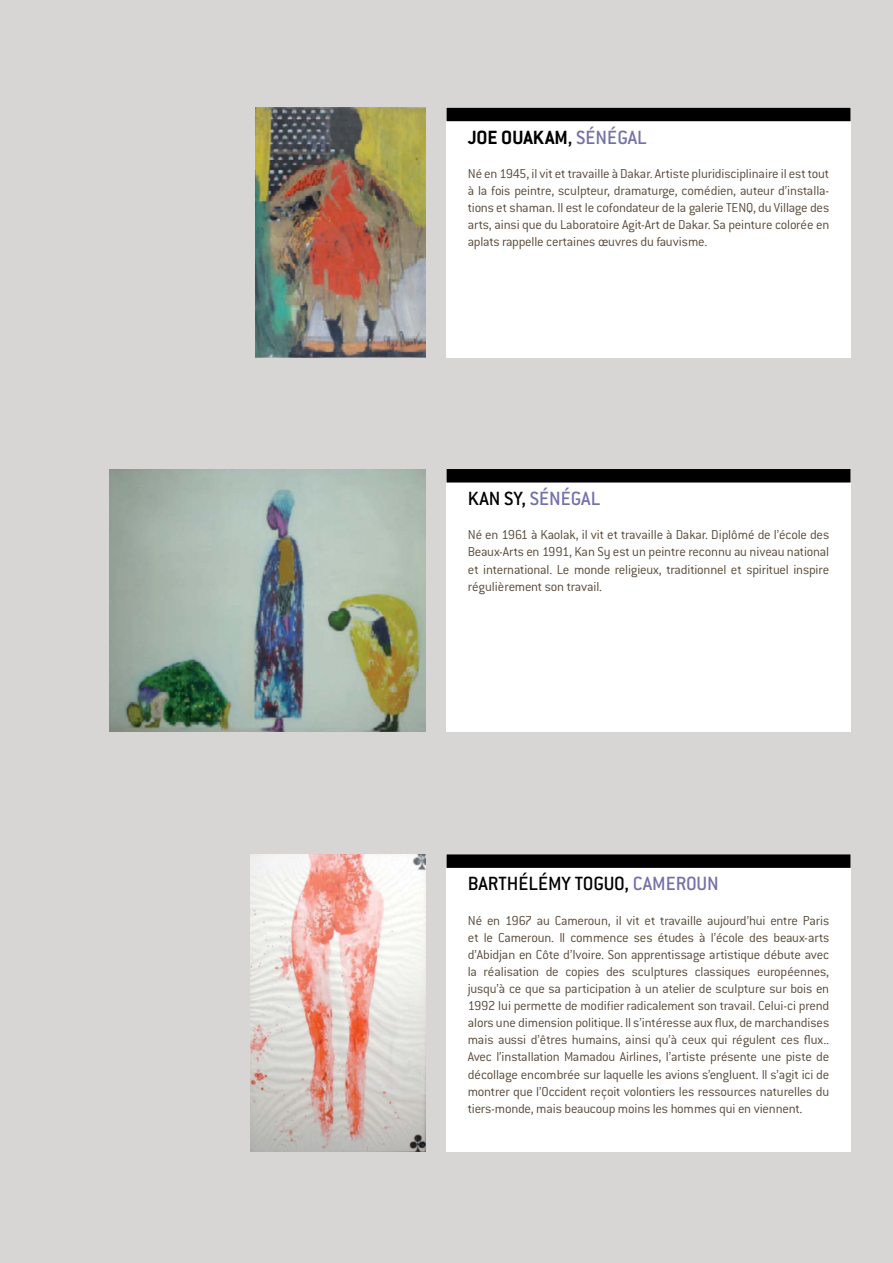
<style>
.page{position:relative;width:893px;height:1263px;background:#d8d6d5}
.page>*{position:absolute;margin:0;border:0;box-sizing:border-box;transform-origin:0 0}
.t1{font:500 21px "Conduit ITC";color:#010000}
.t2{font:700 21px "Conduit ITC";color:#010000}
.t3{font:500 21px "Conduit ITC";color:#7371aa}
.t4{font:300 14.25px/17.1px "Conduit ITC";letter-spacing:-.015em;color:#584939;text-align:justify}
.s1{font-weight:500}
.s2{font-weight:500;color:#7371aa}
.s3{color:#010000}
.s4{color:#7371aa}
</style>
<div class="page">
<div style="left:446px;top:108px;width:404px;height:250px;background:#fff"></div>
<img style="left:255px;top:108px;width:170px;height:250px">
<div style="left:446px;top:108px;width:404px;height:13px;background:#010000"></div>
<img style="left:109px;top:469px;width:316px;height:262px">
<div style="left:446px;top:469px;width:404px;height:262px;background:#fff"></div>
<div style="left:446px;top:469px;width:404px;height:14px;background:#010000"></div>
<img style="left:251px;top:854px;width:174px;height:298px">
<div style="left:446px;top:854px;width:404px;height:298px;background:#fff"></div>
<div style="left:446px;top:854px;width:404px;height:14px;background:#010000"></div>
<h1 class="t2" style="left:468px;top:129px;width:181px">JOE OUAKAM<span class="s1">,</span> <span class="s2">SÉNÉGAL</span></h1>
<p class="t4" style="left:468px;top:166px;width:363px">Né en 1945, il vit et travaille à Dakar. Artiste pluridisciplinaire il est tout à la fois peintre, sculpteur, dramaturge, comédien, auteur d’installa&shy;tions et shaman. Il est le cofondateur de la galerie TENQ, du Village des arts, ainsi que du Laboratoire Agit-Art de Dakar. Sa peinture colorée en aplats rappelle certaines œuvres du fauvisme.</p>
<h1 class="t3" style="left:468px;top:490px;width:134px"><span class="s3">KAN SY,</span> SÉNÉGAL</h1>
<p class="t4" style="left:468px;top:527px;width:363px">Né en 1961 à Kaolak, il vit et travaille à Dakar. Diplômé de l’école des Beaux-Arts en 1991, Kan Sy est un peintre reconnu au niveau national et international. Le monde religieux, traditionnel et spirituel inspire régulièrement son travail.</p>
<h1 class="t1" style="left:468px;top:875px;width:253px">BARTHÉLÉMY TOGUO, <span class="s4">CAMEROUN</span></h1>
<p class="t4" style="left:468px;top:913px;width:363px">Né en 1967 au Cameroun, il vit et travaille aujourd’hui entre Paris et le Cameroun. Il commence ses études à l’école des beaux-arts d’Abidjan en Côte d’Ivoire. Son apprentissage artistique débute avec la réalisation de copies des sculptures classiques européennes, jusqu’à ce que sa participation à un atelier de sculpture sur bois en 1992 lui permette de modifier radicalement son travail. Celui-ci prend alors une dimension politique. Il s’intéresse aux flux, de marchandises mais aussi d’êtres humains, ainsi qu’à ceux qui régulent ces flux..<br>Avec l’installation Mamadou Airlines, l’artiste présente une piste de décollage encombrée sur laquelle les avions s’engluent. Il s’agit ici de montrer que l’Occident reçoit volontiers les ressources naturelles du tiers-monde, mais beaucoup moins les hommes qui en viennent.</p>
</div>
